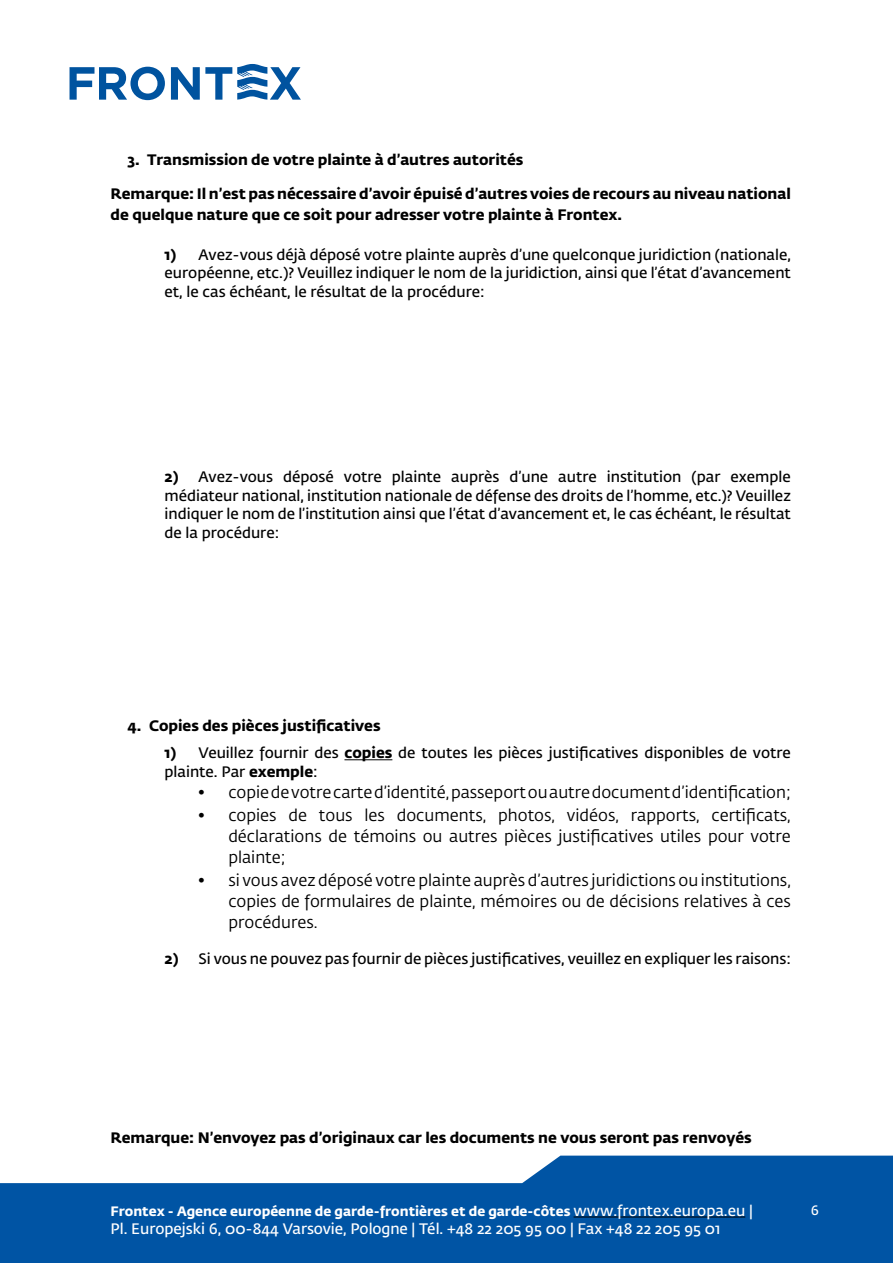
<style>
.page{position:relative;width:893px;height:1263px;background:#fff}
.page>*{position:absolute;margin:0;border:0;box-sizing:border-box;transform-origin:0 0}
.t1{font:16.5px/21px "Fedra Sans Pro";color:#000;text-align:justify}
.t2{font:600 15px/18.8px "Fedra Sans Pro";color:#000;text-align:justify}
.t3{font:700 15px/21px "Fedra Sans Pro";color:#000}
.t4{font:600 15px "Fedra Sans Pro";color:#fff}
.t5{font:700 13.5px "Fedra Sans Pro";color:#fff}
.t6{font:600 13.5px "Fedra Sans Pro";color:#fff}
.s1{font-weight:700}
.s2{font-weight:600;font-size:15px}
</style>
<div class="page">
<svg style="left:0;top:1155px;width:893px;height:108px;fill:#0054a4"></svg>
<hr style="left:574px;top:1216px;width:171px;height:1px;background:#000">
<svg style="left:70px;top:64px;width:231px;height:36px"></svg>
<hr style="left:344px;top:759px;width:48px;height:1px;background:#000">
<p class="t3" style="left:128px;top:148px;width:397px">3. Transmission de votre plainte à d’autres autorités</p>
<p class="t3" style="left:111px;top:182px;width:682px">Remarque: Il n’est pas nécessaire d’avoir épuisé d’autres voies de recours au niveau national de quelque nature que ce soit pour adresser votre plainte à Frontex.</p>
<p class="t2" style="left:165px;top:244px;width:628px"><span class="s1">1)</span> Avez-vous déjà déposé votre plainte auprès d’une quelconque juridiction (nationale, européenne, etc.)? Veuillez indiquer le nom de la juridiction, ainsi que l’état d’avancement et, le cas échéant, le résultat de la procédure:</p>
<p class="t2" style="left:165px;top:467px;width:628px"><span class="s1">2)</span> Avez-vous déposé votre plainte auprès d’une autre institution (par exemple médiateur national, institution nationale de défense des droits de l’homme, etc.)? Veuillez indiquer le nom de l’institution ainsi que l’état d’avancement et, le cas échéant, le résultat de la procédure:</p>
<p class="t3" style="left:128px;top:714px;width:254px">4. Copies des pièces justificatives</p>
<p class="t2" style="left:165px;top:743px;width:628px"><span class="s1">1)</span> Veuillez fournir des <span class="s1">copies</span> de toutes les pièces justificatives disponibles de votre plainte. Par <span class="s1">exemple</span>:</p>
<p class="t1" style="left:199px;top:781px;width:594px"><span class="s1">•</span> copie de votre carte d’identité, passeport ou autre document d’identification;</p>
<p class="t1" style="left:228px;top:804px;width:564px;text-indent:-30px"><span class="s1">•</span> copies de tous les documents, photos, vidéos, rapports, certificats, déclarations de témoins ou autres pièces justificatives utiles pour votre plainte;</p>
<p class="t1" style="left:228px;top:869px;width:564px;text-indent:-30px"><span class="s1">•</span> si vous avez déposé votre plainte auprès d’autres juridictions ou institutions, copies de formulaires de plainte, mémoires ou de décisions relatives à ces procédures.</p>
<p class="t2" style="left:165px;top:949px;width:628px"><span class="s1">2)</span> Si vous ne pouvez pas fournir de pièces justificatives, veuillez en expliquer les raisons:</p>
<p class="t3" style="left:111px;top:1126px;width:643px">Remarque: N’envoyez pas d’originaux car les documents ne vous seront pas renvoyés</p>
<p class="t5" style="left:111px;top:1200px;width:644px">Frontex - Agence européenne de garde-frontières et de garde-côtes <span class="s2">www.frontex.europa.eu |</span></p>
<p class="t4" style="left:111px;top:1217px;width:611px">Pl. Europejski 6, 00-844 Varsovie, Pologne | Tél. +48 22 205 95 00 | Fax +48 22 205 95 01</p>
<p class="t6" style="left:811px;top:1200px;width:9px">6</p>
</div>
